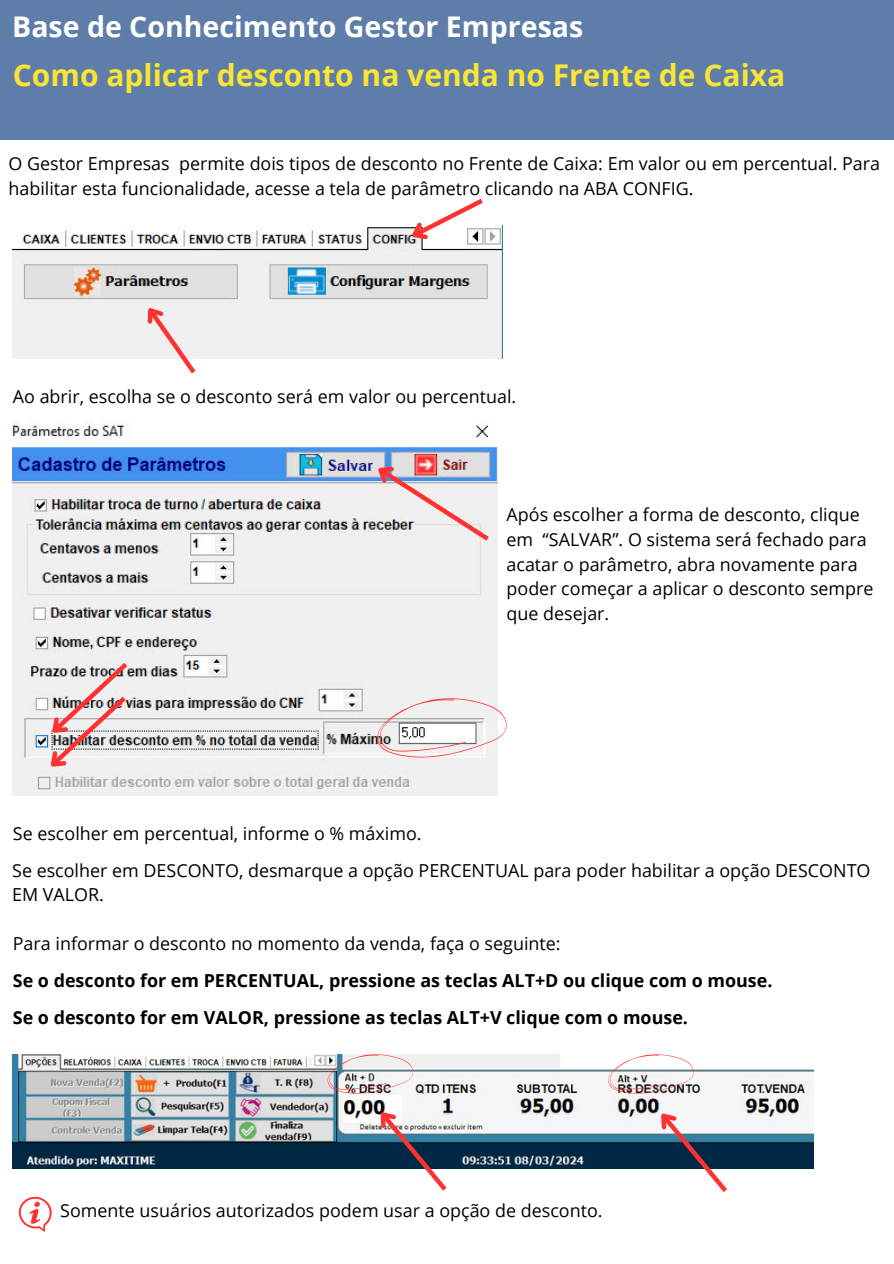
<style>
.page{position:relative;width:894px;height:1264px;background:#fff}
.page>*{position:absolute;margin:0;border:0;box-sizing:border-box;transform-origin:0 0}
.t1{font:700 30px "Open Sans";color:#f9e534}
.t2{font:700 28.5px "Open Sans";color:#fff}
.t3{font:17.85px/24.8px "Open Sans";color:#000}
.t4{font:700 17.85px "Open Sans";color:#000}
</style>
<div class="page">
<div style="left:0;top:0;width:893px;height:140px;background:#5f7da9"></div>
<img style="left:13px;top:226px;width:489px;height:133px">
<svg style="left:402px;top:198px;width:86px;height:52px"></svg>
<svg style="left:135px;top:297px;width:65px;height:77px"></svg>
<img style="left:12px;top:419px;width:485px;height:376px">
<img style="left:39px;top:658px;width:93px;height:121px">
<svg style="left:377px;top:698px;width:129px;height:59px"></svg>
<img style="left:13px;top:1054px;width:800px;height:114px">
<img style="left:367px;top:455px;width:126px;height:90px">
<img style="left:368px;top:1100px;width:83px;height:91px">
<svg style="left:648px;top:1101px;width:83px;height:91px"></svg>
<img style="left:327px;top:1054px;width:86px;height:39px">
<img style="left:608px;top:1054px;width:85px;height:39px">
<svg style="left:18px;top:1196px;width:34px;height:35px"></svg>
<p class="t2" style="left:12px;top:7px;width:572px">Base de Conhecimento Gestor Empresas</p>
<p class="t1" style="left:13px;top:54px;width:773px">Como aplicar desconto na venda no Frente de Caixa</p>
<h1 class="t3" style="left:8px;top:151px;width:872px">O Gestor Empresas permite dois tipos de desconto no Frente de Caixa: Em valor ou em percentual. Para habilitar esta funcionalidade, acesse a tela de parâmetro clicando na ABA CONFIG.</h1>
<p class="t3" style="left:13px;top:384px;width:505px">Ao abrir, escolha se o desconto será em valor ou percentual.</p>
<p class="t3" style="left:506px;top:502px;width:368px">Após escolher a forma de desconto, clique em “SALVAR”. O sistema será fechado para acatar o parâmetro, abra novamente para poder começar a aplicar o desconto sempre que desejar.</p>
<p class="t3" style="left:13px;top:820px;width:410px">Se escolher em percentual, informe o % máximo.</p>
<p class="t3" style="left:12px;top:857px;width:859px">Se escolher em DESCONTO, desmarque a opção PERCENTUAL para poder habilitar a opção DESCONTO<br>EM VALOR.</p>
<p class="t3" style="left:13px;top:930px;width:549px">Para informar o desconto no momento da venda, faça o seguinte:</p>
<h2 class="t4" style="left:13px;top:967px;width:761px">Se o desconto for em PERCENTUAL, pressione as teclas ALT+D ou clique com o mouse.</h2>
<h2 class="t4" style="left:13px;top:1004px;width:676px">Se o desconto for em VALOR, pressione as teclas ALT+V clique com o mouse.</h2>
<p class="t3" style="left:60px;top:1197px;width:543px">Somente usuários autorizados podem usar a opção de desconto.</p>
</div>
